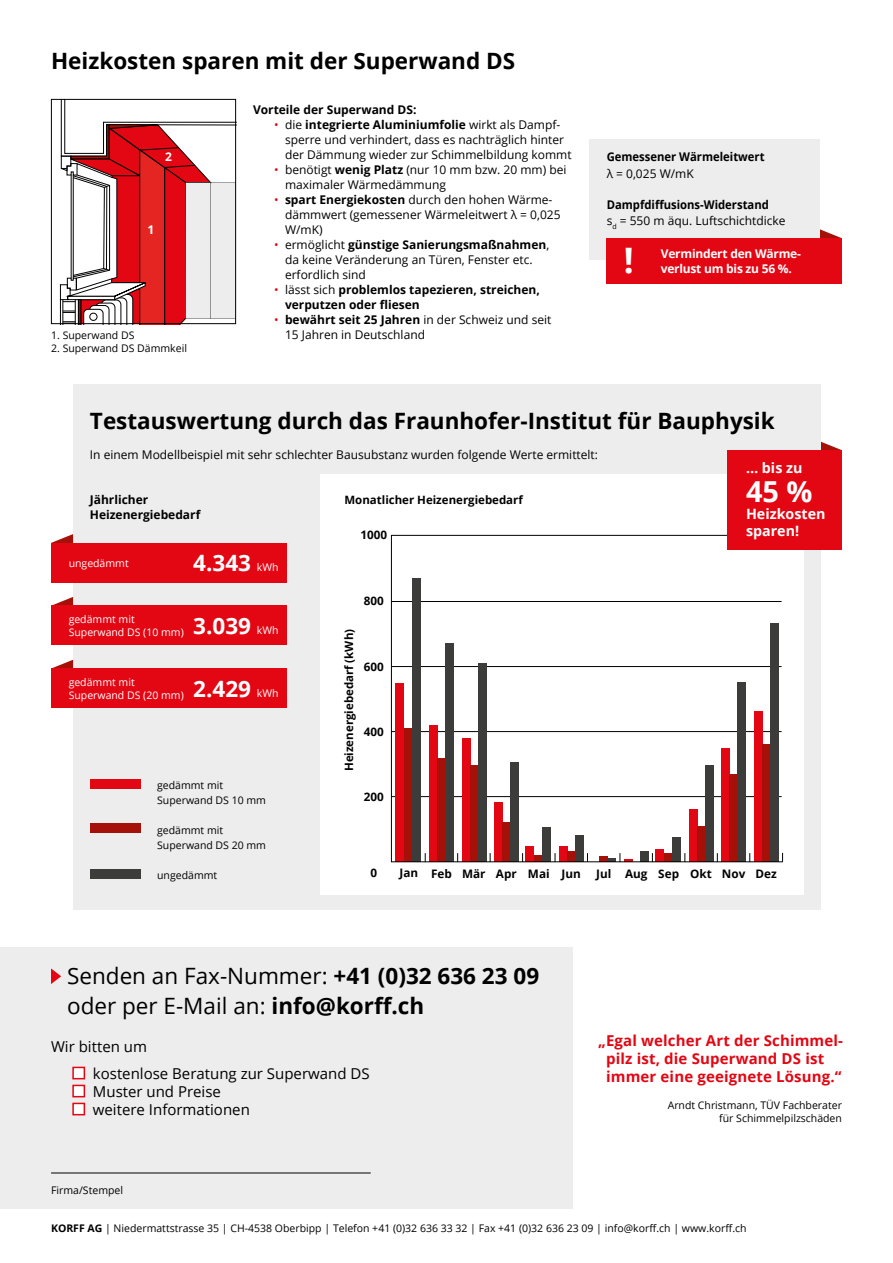
<style>
.page{position:relative;width:893px;height:1263px;background:#fff}
.page>*{position:absolute;margin:0;border:0;box-sizing:border-box;transform-origin:0 0}
.t1{font:700 28.95px "Open Sans";color:#fff}
.t2{font:700 22.5px "Open Sans";color:#000}
.t3{font:22.5px/30px "Open Sans";color:#000}
.t4{font:700 22.5px "Open Sans";color:#fff}
.t5{font:700 15px/18px "Open Sans";letter-spacing:.01em;color:#e30613}
.t6{font:15px/27px "Open Sans";color:#000}
.t7{font:700 14.25px/17.1px "Open Sans";color:#fff}
.t8{font:12px/15px "Open Sans";color:#000}
.t9{font:700 12px/15px "Open Sans";color:#000}
.t10{font:700 12px/16.5px "Open Sans";color:#000;scale:.94 1}
.t11{font:700 12px/14.4px "Open Sans";letter-spacing:-.02em;color:#fff}
.t12{font:700 11.7px "Open Sans";color:#020203}
.t13{font:700 11.55px "Open Sans";color:#020203}
.t14{font:10.5px/15px "Open Sans";color:#000}
.t15{font:10.5px/12.6px "Open Sans";color:#fff}
.s1{color:#e30613}
.s2{font-weight:700}
.s3{font-weight:400;color:#e30613}
.s4{font-weight:400}
.s5{font-weight:400;font-size:10.5px}
</style>
<div class="page">
<svg style="left:820px;top:229px;width:21px;height:9px"></svg>
<svg style="left:821px;top:441px;width:20px;height:9px"></svg>
<div style="left:73px;top:384px;width:748px;height:525px;background:#ededed"></div>
<div style="left:0;top:947px;width:573px;height:262px;background:#ededed"></div>
<svg style="left:51px;top:968px;width:10px;height:16px"></svg>
<div style="left:590px;top:139px;width:230px;height:121px;background:#ededed"></div>
<div style="left:607px;top:238px;width:235px;height:46px;background:#e30613"></div>
<hr style="left:51px;top:1172px;width:320px;height:1px;background:#000">
<svg style="left:60px;top:101px;width:174px;height:221px"></svg>
<div style="left:51px;top:99px;width:185px;height:225px;border:1px solid #000"></div>
<div style="left:320px;top:474px;width:484px;height:420px;background:#fff"></div>
<hr style="left:391px;top:796px;width:391px;height:1px;background:#020203">
<hr style="left:391px;top:731px;width:391px;height:1px;background:#020203">
<hr style="left:391px;top:666px;width:391px;height:1px;background:#020203">
<hr style="left:391px;top:601px;width:391px;height:1px;background:#020203">
<div style="left:396px;top:683px;width:8px;height:179px;background:#e30613"></div>
<div style="left:404px;top:728px;width:8px;height:134px;background:#a51008"></div>
<div style="left:412px;top:579px;width:9px;height:283px;background:#3c3c3b"></div>
<div style="left:429px;top:725px;width:8px;height:137px;background:#e30613"></div>
<div style="left:437px;top:758px;width:8px;height:104px;background:#a51008"></div>
<div style="left:445px;top:644px;width:9px;height:218px;background:#3c3c3b"></div>
<div style="left:462px;top:738px;width:8px;height:124px;background:#e30613"></div>
<div style="left:470px;top:765px;width:9px;height:97px;background:#a51008"></div>
<div style="left:479px;top:663px;width:8px;height:199px;background:#3c3c3b"></div>
<div style="left:494px;top:802px;width:8px;height:60px;background:#e30613"></div>
<div style="left:502px;top:822px;width:8px;height:40px;background:#a51008"></div>
<div style="left:510px;top:762px;width:9px;height:100px;background:#3c3c3b"></div>
<div style="left:526px;top:846px;width:8px;height:16px;background:#e30613"></div>
<div style="left:534px;top:855px;width:8px;height:7px;background:#a51008"></div>
<div style="left:542px;top:827px;width:9px;height:35px;background:#3c3c3b"></div>
<div style="left:559px;top:846px;width:8px;height:16px;background:#e30613"></div>
<div style="left:567px;top:851px;width:8px;height:11px;background:#a51008"></div>
<div style="left:575px;top:835px;width:9px;height:27px;background:#3c3c3b"></div>
<div style="left:656px;top:849px;width:8px;height:13px;background:#e30613"></div>
<div style="left:664px;top:853px;width:8px;height:9px;background:#a51008"></div>
<div style="left:672px;top:837px;width:9px;height:25px;background:#3c3c3b"></div>
<div style="left:689px;top:809px;width:8px;height:53px;background:#e30613"></div>
<div style="left:697px;top:826px;width:9px;height:36px;background:#a51008"></div>
<div style="left:706px;top:765px;width:8px;height:97px;background:#3c3c3b"></div>
<div style="left:721px;top:748px;width:8px;height:114px;background:#e30613"></div>
<div style="left:729px;top:774px;width:8px;height:88px;background:#a51008"></div>
<div style="left:737px;top:682px;width:9px;height:180px;background:#3c3c3b"></div>
<div style="left:754px;top:711px;width:8px;height:151px;background:#e30613"></div>
<div style="left:762px;top:744px;width:9px;height:118px;background:#a51008"></div>
<div style="left:771px;top:623px;width:8px;height:239px;background:#3c3c3b"></div>
<div style="left:640px;top:851px;width:9px;height:11px;background:#3c3c3b"></div>
<div style="left:599px;top:857px;width:8px;height:5px;background:#a51008"></div>
<div style="left:391px;top:535px;width:392px;height:327px;border:1px solid #020203"></div>
<svg style="left:607px;top:853px;width:25px;height:9px"></svg>
<div style="left:727px;top:450px;width:115px;height:99px;background:#e30613"></div>
<svg style="left:51px;top:597px;width:22px;height:9px"></svg>
<div style="left:51px;top:606px;width:235px;height:39px;background:#e30613"></div>
<svg style="left:51px;top:660px;width:22px;height:9px"></svg>
<div style="left:51px;top:669px;width:235px;height:39px;background:#e30613"></div>
<svg style="left:51px;top:534px;width:22px;height:9px"></svg>
<div style="left:51px;top:543px;width:235px;height:39px;background:#e30613"></div>
<div style="left:90px;top:779px;width:50px;height:10px;background:#e30613"></div>
<div style="left:90px;top:823px;width:50px;height:10px;background:#a51008"></div>
<div style="left:90px;top:869px;width:50px;height:10px;background:#3c3c3b"></div>
<div style="left:72px;top:1067px;width:13px;height:12px;background:#fff;border:2px solid #e30613"></div>
<div style="left:72px;top:1085px;width:13px;height:12px;background:#fff;border:2px solid #e30613"></div>
<div style="left:72px;top:1103px;width:13px;height:12px;background:#fff;border:2px solid #e30613"></div>
<h2 class="t2" style="left:51px;top:52px;width:466px">Heizkosten sparen mit der Superwand DS</h2>
<p class="t11" style="left:165px;top:151px;width:8px">2</p>
<p class="t11" style="left:148px;top:224px;width:8px">1</p>
<p class="t14" style="left:51px;top:329px;width:85px">1. Superwand DS</p>
<p class="t14" style="left:51px;top:340px;width:137px">2. Superwand DS Dämmkeil</p>
<p class="t9" style="left:253px;top:103px;width:165px">Vorteile der Superwand DS:</p>
<p class="t8" style="left:285px;top:118px;width:288px;text-indent:-11px"><span class="s1">•</span> die <span class="s2">integrierte Aluminiumfolie</span> wirkt als Dampf&shy;sperre und verhindert, dass es nachträglich hinter der Dämmung wieder zur Schimmelbildung kommt</p>
<p class="t8" style="left:285px;top:163px;width:283px;text-indent:-11px"><span class="s1">•</span> benötigt <span class="s2">wenig Platz</span> (nur 10 mm bzw. 20 mm) bei maximaler Wärmedämmung</p>
<p class="t8" style="left:285px;top:192px;width:277px;text-indent:-11px"><span class="s1">•</span> <span class="s2">spart Energiekosten</span> durch den hohen Wärme&shy;dämmwert (gemessener Wärmeleitwert λ = 0,025<br>W/mK)</p>
<p class="t8" style="left:285px;top:238px;width:266px;text-indent:-11px"><span class="s1">•</span> ermöglicht <span class="s2">günstige Sanierungsmaßnahmen</span>, da keine Veränderung an Türen, Fenster etc. erfordlich sind</p>
<p class="t9" style="left:285px;top:283px;width:256px;text-indent:-11px"><span class="s3">•</span> <span class="s4">lässt sich</span> problemlos tapezieren, streichen, -verputzen-oder-fliesen</p>
<p class="t8" style="left:285px;top:313px;width:268px;text-indent:-11px"><span class="s1">•</span> <span class="s2">bewährt seit 25 Jahren</span> in der Schweiz und seit<br>15 Jahren in Deutschland</p>
<p class="t10" style="left:607px;top:150px;width:170px">Gemessener Wärmeleitwert</p>
<p class="t8" style="left:607px;top:166px;width:89px">λ = 0,025 W/mK</p>
<p class="t10" style="left:607px;top:196px;width:192px">Dampfdiffusions-Widerstand<br><span class="s4">s</span><sub>d</sub> <span class="s4">= 550 m äqu. Luftschichtdicke</span></p>
<p class="t11" style="left:661px;top:248px;width:142px">Vermindert den Wärme&shy;verlust um bis zu 56 %.</p>
<h2 class="t2" style="left:90px;top:412px;width:686px">Testauswertung durch das Fraunhofer-Institut für Bauphysik</h2>
<p class="t8" style="left:90px;top:447px;width:510px">In einem Modellbeispiel mit sehr schlechter Bausubstanz wurden folgende Werte ermittelt:</p>
<p class="t7" style="left:746px;top:461px;width:58px">… bis zu</p>
<h1 class="t1" style="left:746px;top:480px;width:68px">45 %</h1>
<p class="t7" style="left:746px;top:507px;width:81px">Heizkosten sparen!</p>
<p class="t13" style="left:344px;top:495px;width:180px">Monatlicher Heizenergiebedarf</p>
<p class="t9" style="left:90px;top:493px;width:112px">Jährlicher<br>Heizenergiebedarf</p>
<p class="t12" style="left:361px;top:530px;width:28px">1000</p>
<p class="t15" style="left:69px;top:557px;width:62px">ungedämmt</p>
<h2 class="t4" style="left:193px;top:554px;width:87px">4.343 <span class="s5">kWh</span></h2>
<p class="t15" style="left:69px;top:614px;width:211px">gedämmt mit<br>Superwand DS (10 mm) <sup>3.039</sup> kWh</p>
<p class="t15" style="left:69px;top:677px;width:211px">gedämmt mit<br>Superwand DS (20 mm) <sup>2.429</sup> kWh</p>
<p class="t14" style="left:157px;top:779px;width:110px">gedämmt mit<br>Superwand DS 10 mm</p>
<p class="t14" style="left:157px;top:824px;width:110px">gedämmt mit<br>Superwand DS 20 mm</p>
<p class="t14" style="left:157px;top:869px;width:62px">ungedämmt</p>
<p class="t12" style="left:364px;top:596px;width:22px">800</p>
<p class="t13" style="left:344px;top:771px;width:144px;rotate:-90deg">Heizenergiebedarf (kWh)</p>
<p class="t12" style="left:364px;top:662px;width:22px">600</p>
<p class="t12" style="left:364px;top:727px;width:22px">400</p>
<p class="t12" style="left:364px;top:792px;width:22px">200</p>
<p class="t12" style="left:371px;top:868px;width:8px">0</p>
<p class="t12" style="left:400px;top:868px;width:20px">Jan</p>
<p class="t12" style="left:431px;top:869px;width:151px">Feb Mär Apr Mai Jun</p>
<p class="t12" style="left:596px;top:869px;width:182px">Jul Aug Sep Okt Nov Dez</p>
<h2 class="t3" style="left:67px;top:963px;width:474px">Senden an Fax-Nummer: <span class="s2">+41 (0)32 636 23 09 </span>oder per E-Mail an: <span class="s2">info@korff.ch</span></h2>
<p class="t6" style="left:93px;top:1033px;width:278px;text-indent:-42px">Wir bitten um<br>kostenlose Beratung zur Superwand DS</p>
<p class="t6" style="left:93px;top:1084px;width:158px;line-height:18px">Muster und Preise weitere Informationen</p>
<p class="t14" style="left:51px;top:1182px;width:73px">Firma/Stempel</p>
<p class="t5" style="left:606px;top:1033px;width:238px;text-indent:-8px">„ Egal welcher Art der Schimmel&shy;pilz ist, die Superwand DS ist immer eine geeignete Lösung.“</p>
<p class="t14" style="left:668px;top:1100px;width:176px;line-height:12.6px;text-align:right">Arndt Christmann, TÜV Fachberater für Schimmelpilzschäden</p>
<p class="t14" style="left:51px;top:1220px;width:697px"><span class="s2">KORFF AG</span> | Niedermattstrasse 35 | CH-4538 Oberbipp | Telefon +41 (0)32 636 33 32 | Fax +41 (0)32 636 23 09 | info@korff.ch | www.korff.ch</p>
</div>
